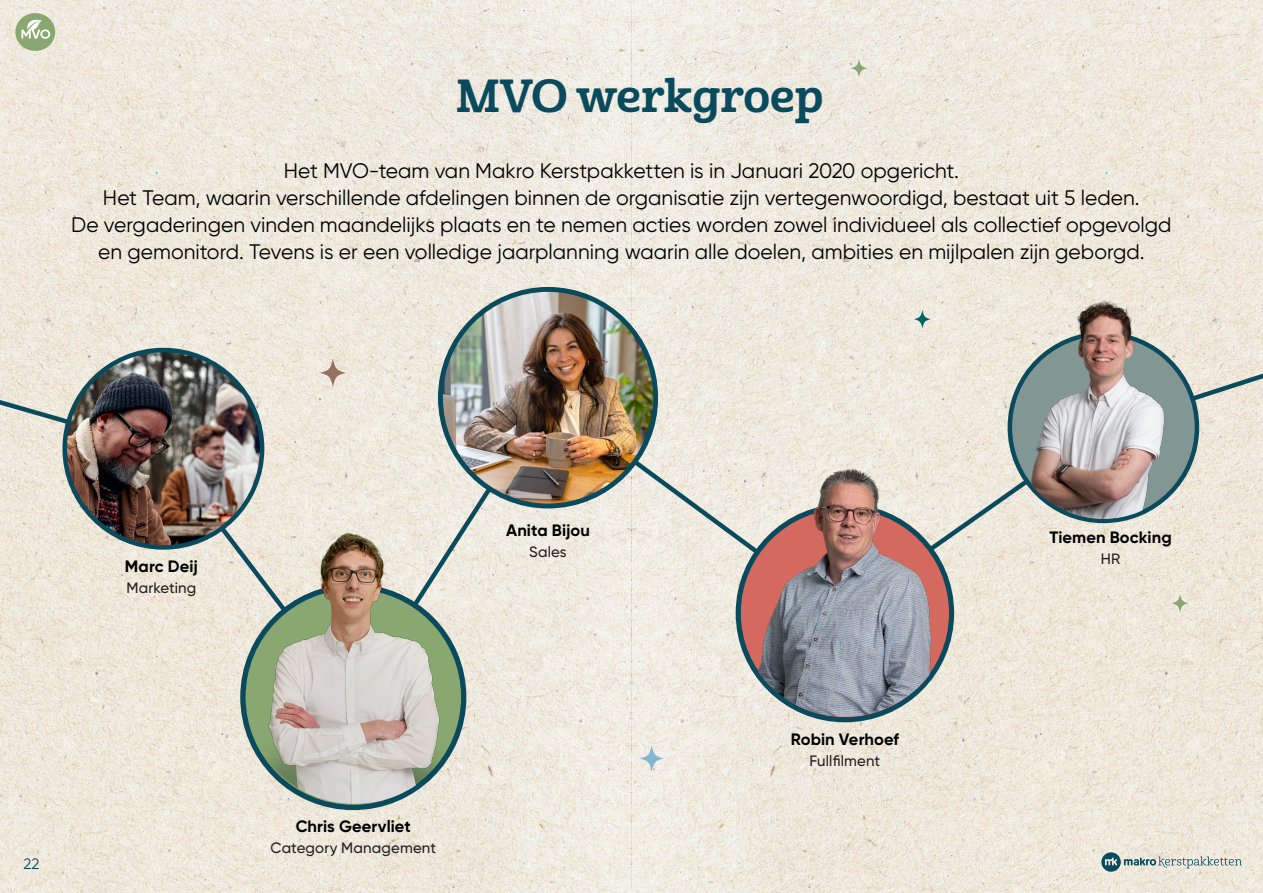
<style>
.page{position:relative;width:1263px;height:893px;background:#fff}
.page>*{position:absolute;margin:0;border:0;box-sizing:border-box;transform-origin:0 0}
.t1{font:45px "Cabrito Nor Bol";letter-spacing:-.005em;color:#094a5d}
.t2{font:21px/27px "Gilroy";color:#000;text-align:center}
.t3{font:700 16.5px "Gilroy";letter-spacing:.005em;color:#000}
.t4{font:500 15px "Gilroy";letter-spacing:.01em;color:#231f20}
.t5{font:15px "Gilroy";color:#094a5d}
</style>
<div class="page">
<img style="left:0;top:0;width:1263px;height:893px">
<svg style="left:1101px;top:852px;width:141px;height:20px;background:#c0c8c1"></svg>
<div style="left:15px;top:13px;width:40px;height:38px;background:#89a770;border-radius:50%"></div>
<svg style="left:21px;top:18px;width:29px;height:21px"></svg>
<svg style="left:0;top:339px;width:1263px;height:369px;background:#ebe6db"></svg>
<img style="left:440px;top:289px;width:216px;height:217px">
<div style="left:438px;top:287px;width:220px;height:221px;border:5px solid #094a5d;border-radius:50%"></div>
<img style="left:65px;top:350px;width:197px;height:197px;border-radius:99px">
<div style="left:62px;top:348px;width:202px;height:202px;border:4px solid #094a5d;border-radius:50%"></div>
<img style="left:244px;top:524px;width:221px;height:280px">
<img style="left:738px;top:446px;width:213px;height:271px">
<img style="left:1010px;top:282px;width:187px;height:237px">
<svg style="left:320px;top:358px;width:26px;height:29px"></svg>
<svg style="left:640px;top:745px;width:24px;height:27px"></svg>
<svg style="left:914px;top:310px;width:17px;height:19px"></svg>
<svg style="left:1171px;top:594px;width:17px;height:19px"></svg>
<svg style="left:850px;top:59px;width:17px;height:19px"></svg>
<p class="t1" style="left:456px;top:68px;width:369px">MVO werkgroep</p>
<p class="t2" style="left:284px;top:157px;width:676px">Het MVO-team van Makro Kerstpakketten is in Januari 2020 opgericht.</p>
<p class="t2" style="left:103px;top:184px;width:1038px">Het Team, waarin verschillende afdelingen binnen de organisatie zijn vertegenwoordigd, bestaat uit 5 leden.</p>
<p class="t2" style="left:71px;top:211px;width:1102px">De vergaderingen vinden maandelijks plaats en te nemen acties worden zowel individueel als collectief opgevolgd en gemonitord. Tevens is er een volledige jaarplanning waarin alle doelen, ambities en mijlpalen zijn geborgd.</p>
<p class="t3" style="left:125px;top:556px;width:74px">Marc Deij</p>
<p class="t4" style="left:126px;top:579px;width:71px">Marketing</p>
<p class="t3" style="left:506px;top:520px;width:85px">Anita Bijou</p>
<p class="t4" style="left:529px;top:543px;width:39px">Sales</p>
<p class="t5" style="left:23px;top:854px;width:17px">22</p>
<p class="t3" style="left:296px;top:816px;width:117px">Chris Geervliet</p>
<p class="t4" style="left:270px;top:839px;width:167px">Category Management</p>
<p class="t3" style="left:791px;top:728px;width:110px">Robin Verhoef</p>
<p class="t4" style="left:809px;top:751px;width:72px">Fullfilment</p>
<p class="t3" style="left:1049px;top:527px;width:124px">Tiemen Bocking</p>
<p class="t4" style="left:1101px;top:550px;width:21px">HR</p>
</div>
